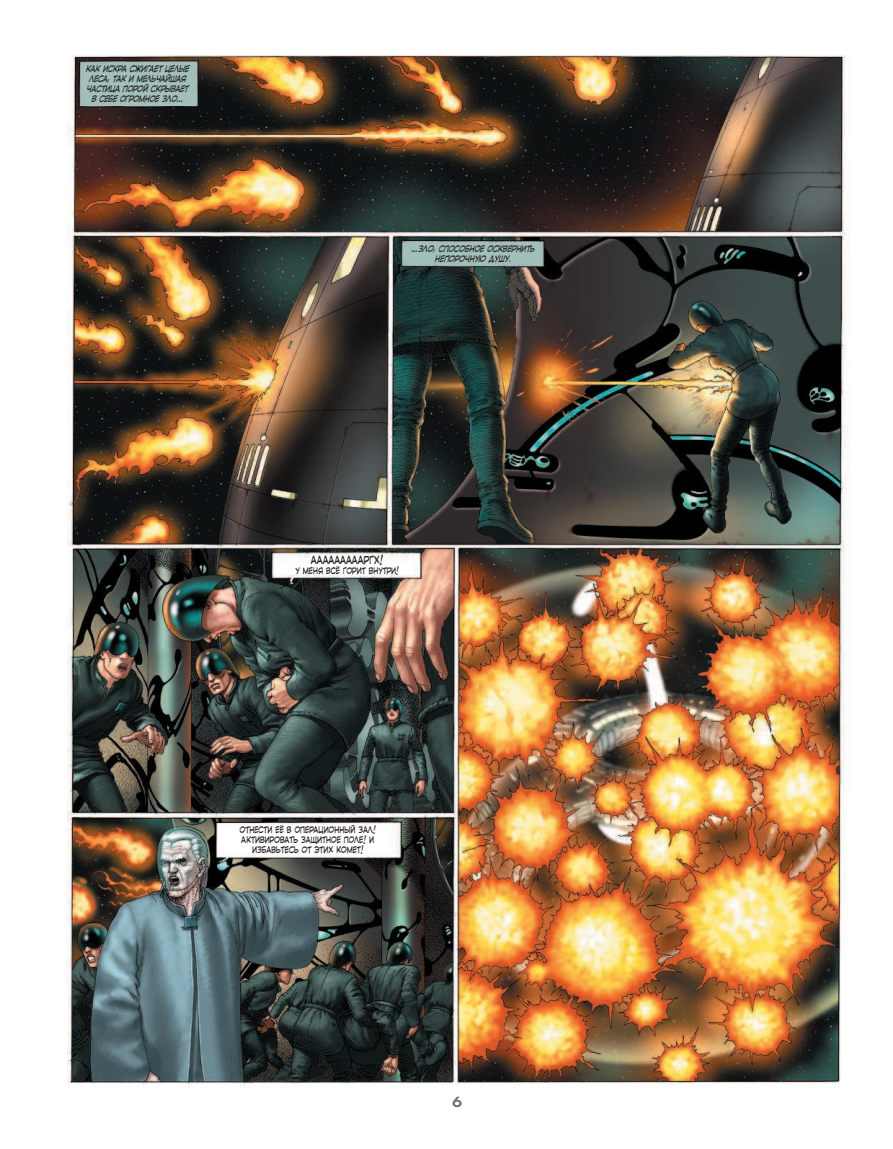
<style>
.page{position:relative;width:893px;height:1149px;background:#fff}
.page>*{position:absolute;margin:0;border:0;box-sizing:border-box;transform-origin:0 0}
.t1{font:600 14.4px "Lubalin Graph";color:#6d6e71;scale:1.2 1}
.t2{font:10.5px "v C Ccomicrazy Doubled";color:#231f20;scale:.75 1}
.t3{font:italic 8.55px/9.9px "v C Ccomicrazy Doubled";color:#231f20;text-align:center;scale:.75 1}
.t4{font:8.55px/9.9px "v C Ccomicrazy Doubled";color:#231f20;text-align:center;scale:.75 1}
</style>
<div class="page">
<img style="left:67px;top:55px;width:784px;height:1033px">
<p class="t3" style="left:85px;top:64px;width:143px">Какискрасжигаетцелые леса,такимельчайшая частицапоройскрывает всебеогромноезло…</p>
<p class="t3" style="left:411px;top:244px;width:170px">…зло,способноеосквернить непорочную душу.</p>
<p class="t2" style="left:311px;top:553px;width:98px">Аааааааааргх!</p>
<p class="t4" style="left:296px;top:565px;width:140px">У меня всё горит внутри!</p>
<p class="t4" style="left:240px;top:824px;width:183px">Отнести её в операционный зал!<br>Активировать защитное поле! И избавьтесь от этих комет!</p>
<h1 class="t1" style="left:452px;top:1093px;width:10px">6</h1>
</div>
